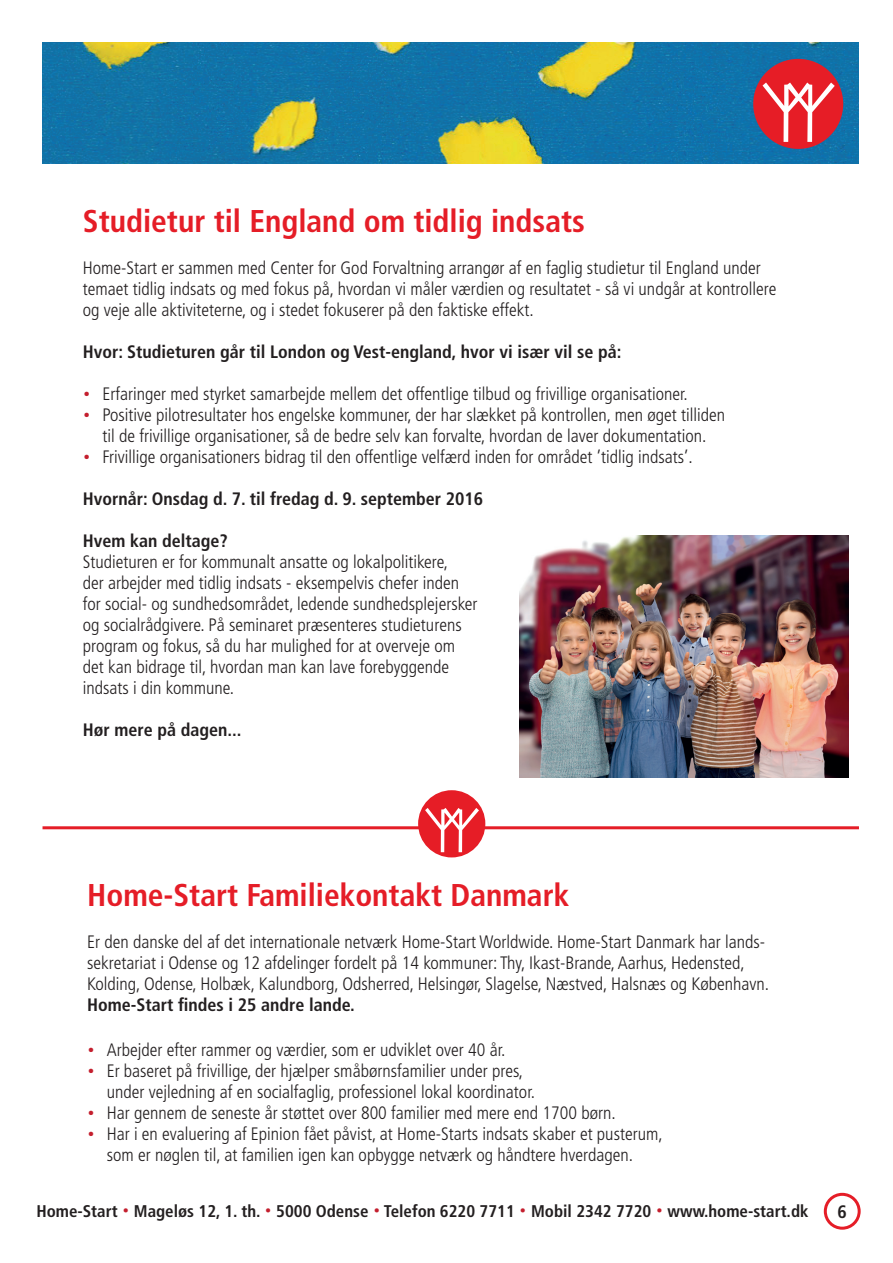
<style>
.page{position:relative;width:893px;height:1263px;background:#fff}
.page>*{position:absolute;margin:0;border:0;box-sizing:border-box;transform-origin:0 0}
.t1{font:700 condensed 31.5px "Frutiger";color:#e51d27}
.t2{font:300 condensed 18px/21px "Frutiger";color:#231f20}
.t3{font:700 condensed 18px "Frutiger";color:#231f20}
.t4{font:700 condensed 16.95px "Frutiger";color:#231f20}
.s1{font-weight:700;font-stretch:normal;font-size:28.5px;color:#c41f2e}
.s2{font-stretch:normal;font-size:26.85px;color:#c41f2e}
</style>
<div class="page">
<img style="left:43px;top:43px;width:816px;height:121px">
<div style="left:753px;top:59px;width:90px;height:90px;background:#e61d26;border-radius:50%"></div>
<svg style="left:762px;top:83px;width:73px;height:59px"></svg>
<hr style="left:43px;top:826px;width:816px;height:3px;background:#e51d27">
<div style="left:418px;top:790px;width:67px;height:67px;background:#e61d26;border-radius:50%"></div>
<svg style="left:425px;top:808px;width:54px;height:44px"></svg>
<img style="left:519px;top:536px;width:329px;height:241px">
<div style="left:824px;top:1193px;width:37px;height:37px;border:3px solid #e51d27;border-radius:50%"></div>
<h1 class="t1" style="left:83px;top:208px;width:504px">Studietur til England om tidlig indsats</h1>
<p class="t2" style="left:83px;top:259px;width:695px">Home-Start er sammen med Center for God Forvaltning arrangør af en faglig studietur til England under temaet tidlig indsats og med fokus på, hvordan vi måler værdien og resultatet - så vi undgår at kontrollere og veje alle aktiviteterne, og i stedet fokuserer på den faktiske effekt.</p>
<p class="t3" style="left:83px;top:344px;width:540px">Hvor: Studieturen går til London og Vest-england, hvor vi især vil se på:</p>
<p class="t2" style="left:83px;top:385px;width:606px"><span class="s1">·</span> Erfaringer med styrket samarbejde mellem det offentlige tilbud og frivillige organisationer.</p>
<p class="t2" style="left:83px;top:406px;width:644px"><span class="s1">·</span> Positive pilotresultater hos engelske kommuner, der har slækket på kontrollen, men øget tilliden</p>
<p class="t2" style="left:102px;top:427px;width:606px">til de frivillige organisationer, så de bedre selv kan forvalte, hvordan de laver dokumentation.</p>
<p class="t2" style="left:83px;top:448px;width:611px"><span class="s1">·</span> Frivillige organisationers bidrag til den offentlige velfærd inden for området ’tidlig indsats’.</p>
<p class="t3" style="left:83px;top:491px;width:402px">Hvornår: Onsdag d. 7. til fredag d. 9. september 2016</p>
<p class="t3" style="left:83px;top:533px;width:147px">Hvem kan deltage?</p>
<p class="t2" style="left:83px;top:553px;width:396px">Studieturen er for kommunalt ansatte og lokalpolitikere,<br>der arbejder med tidlig indsats - eksempelvis chefer inden for social- og sundhedsområdet, ledende sundhedsplejersker og socialrådgivere. På seminaret præsenteres studieturens program og fokus, så du har mulighed for at overveje om det kan bidrage til, hvordan man kan lave forebyggende indsats i din kommune.</p>
<p class="t3" style="left:83px;top:722px;width:160px">Hør mere på dagen...</p>
<h1 class="t1" style="left:87px;top:882px;width:484px">Home-Start Familiekontakt Danmark</h1>
<p class="t2" style="left:87px;top:933px;width:684px">Er den danske del af det internationale netværk Home-Start Worldwide. Home-Start Danmark har lands&shy;sekretariat i Odense og 12 afdelinger fordelt på 14 kommuner: Thy, Ikast-Brande, Aarhus, Hedensted,<br>Kolding, Odense, Holbæk, Kalundborg, Odsherred, Helsingør, Slagelse, Næstved, Halsnæs og København.</p>
<p class="t3" style="left:87px;top:997px;width:269px">Home-Start findes i 25 andre lande.</p>
<p class="t2" style="left:87px;top:1041px;width:420px"><span class="s1">·</span> Arbejder efter rammer og værdier, som er udviklet over 40 år.</p>
<p class="t2" style="left:87px;top:1062px;width:437px"><span class="s1">·</span> Er baseret på frivillige, der hjælper småbørnsfamilier under pres,</p>
<p class="t2" style="left:107px;top:1083px;width:430px">under vejledning af en socialfaglig, professionel lokal koordinator.</p>
<p class="t2" style="left:87px;top:1104px;width:530px"><span class="s1">·</span> Har gennem de seneste år støttet over 800 familier med mere end 1700 børn.</p>
<p class="t2" style="left:87px;top:1125px;width:577px"><span class="s1">·</span> Har i en evaluering af Epinion fået påvist, at Home-Starts indsats skaber et pusterum,</p>
<p class="t2" style="left:107px;top:1146px;width:528px">som er nøglen til, at familien igen kan opbygge netværk og håndtere hverdagen.</p>
<p class="t4" style="left:36px;top:1204px;width:774px">Home-Start <span class="s2">·</span> Mageløs 12, 1. th. <span class="s2">·</span> 5000 Odense <span class="s2">·</span> Telefon 6220 7711 <span class="s2">·</span> Mobil 2342 7720 <span class="s2">·</span> www.home-start.dk</p>
<p class="t3" style="left:837px;top:1204px;width:11px">6</p>
</div>
